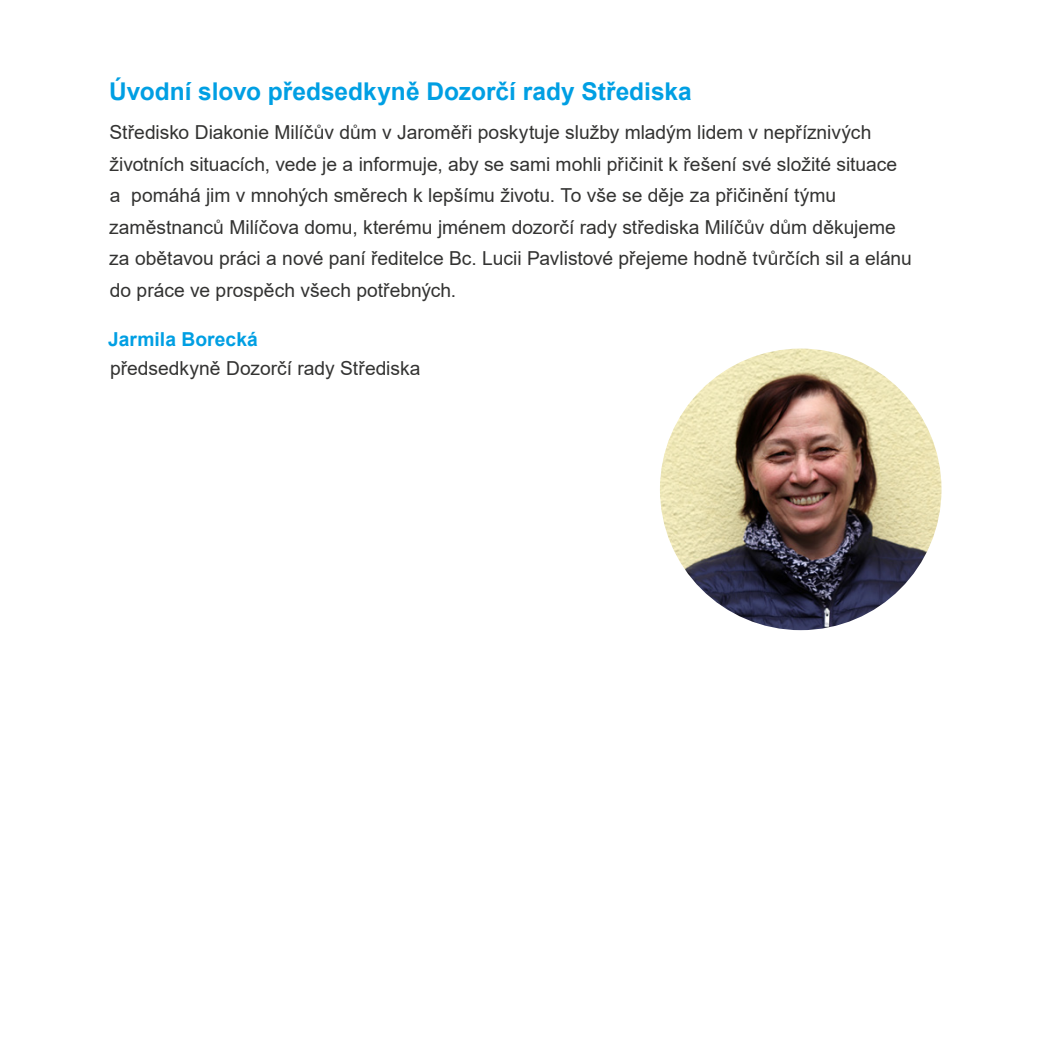
<style>
.page{position:relative;width:1042px;height:1042px;background:#fff}
.page>*{position:absolute;margin:0;border:0;box-sizing:border-box;transform-origin:0 0}
.t1{font:700 24.5px "Arial";color:#009fe3}
.t2{font:19.25px/31.5px "Arial";color:#333332}
.t3{font:700 19.25px "Arial";letter-spacing:.005em;color:#009fe3}
</style>
<div class="page">
<img style="left:660px;top:348px;width:281px;height:282px;border-radius:141px">
<p class="t1" style="left:109px;top:74px;width:584px">Úvodní slovo předsedkyně Dozorčí rady Střediska</p>
<p class="t2" style="left:109px;top:117px;width:804px">Středisko Diakonie Milíčův dům v Jaroměři poskytuje služby mladým lidem v nepříznivých životních situacích, vede je a informuje, aby se sami mohli přičinit k řešení své složité situace a pomáhá jim v mnohých směrech k lepšímu životu. To vše se děje za přičinění týmu zaměstnanců Milíčova domu, kterému jménem dozorčí rady střediska Milíčův dům děkujeme za obětavou práci a nové paní ředitelce Bc. Lucii Pavlistové přejeme hodně tvůrčích sil a elánu do práce ve prospěch všech potřebných.</p>
<p class="t3" style="left:108px;top:325px;width:151px">Jarmila Borecká</p>
<p class="t2" style="left:110px;top:353px;width:312px">předsedkyně Dozorčí rady Střediska</p>
</div>
